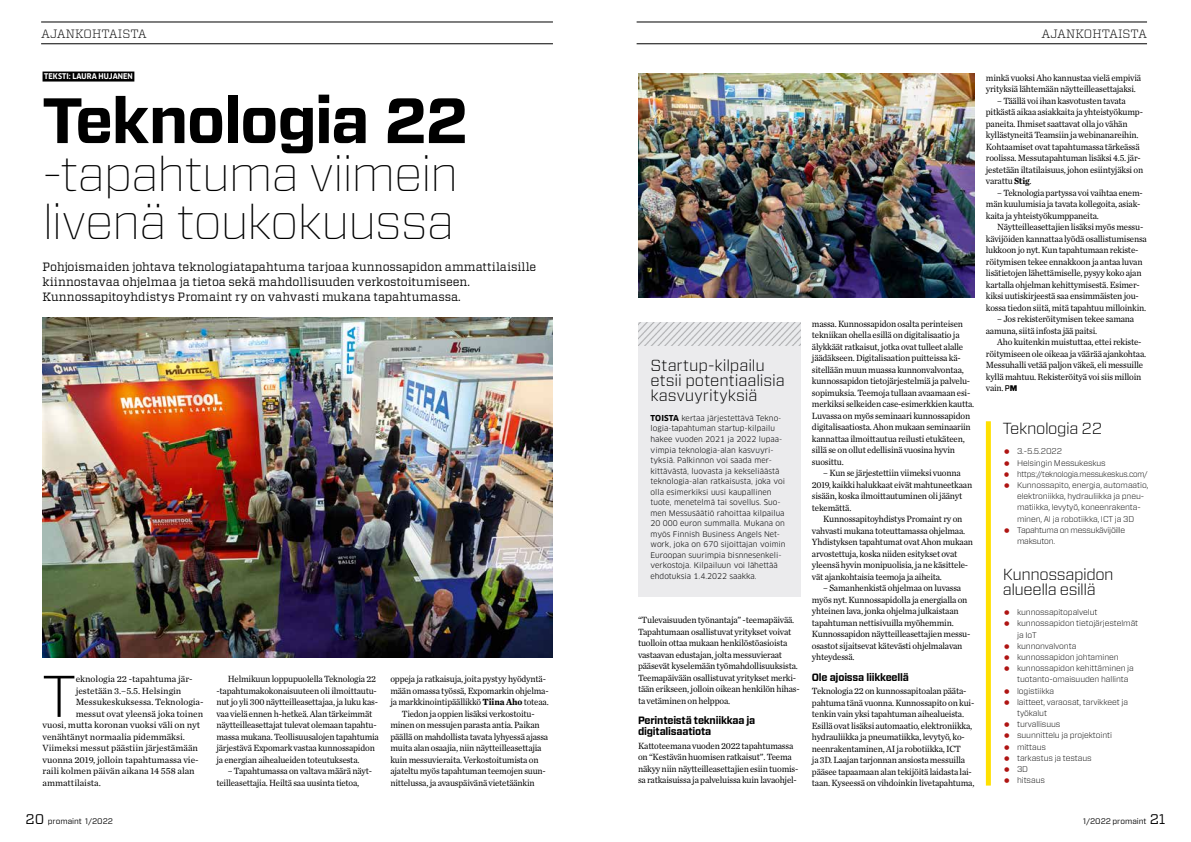
<style>
.page{position:relative;width:1191px;height:842px;background:#fff}
.page>*{position:absolute;margin:0;border:0;box-sizing:border-box;transform-origin:0 0}
.t1{font:700 63.9px "Vitesse Sans";letter-spacing:-.03em;color:#000}
.t2{font:300 58.7px "Vitesse Sans";color:#000}
.t3{font:100 49px/47.7px "Vitesse Sans";letter-spacing:-.035em;color:#000}
.t4{font:300 16px/15px "Vitesse Sans";letter-spacing:-.015em;color:#000}
.t5{font:12px/15.2px "Vitesse";letter-spacing:-.005em;color:#000}
.t6{font:300 12px "Vitesse";color:#000}
.t7{font:700 10.6px/11px "Vitesse Sans";letter-spacing:-.02em;color:#000;scale:.95 1}
.t8{font:9.4px/11.5px "Chronicle Text G1";letter-spacing:-.02em;color:#000;scale:.95 1}
.t9{font:9.4px "Chronicle Text G1";color:#000}
.t10{font:300 8.2px/11.2px "Vitesse Sans";letter-spacing:-.01em;color:#000}
.t11{font:8px "Vitesse Sans";letter-spacing:-.005em;color:#000}
.t12{font:700 7.7px "Clan Pro Narr";letter-spacing:.005em;color:#fff}
.t13{font:7.6px/10.5px "Clan Pro";color:#000}
.s1{font-family:"Vitesse";font-size:14px}
.s2{font-weight:700}
.s3{font-weight:700;font-size:8px}
.s4{font-family:"Vitesse Sans";font-weight:500;font-size:8.2px}
.s5{font-family:"Vitesse Sans";font-weight:900;font-size:8.2px}
</style>
<div class="page">
<img style="left:43px;top:317px;width:510px;height:341px">
<img style="left:638px;top:73px;width:336px;height:225px">
<div style="left:986px;top:421px;width:5px;height:364px;background:#ffe000"></div>
<div style="left:638px;top:323px;width:162px;height:274px;background:#ebebed"></div>
<img style="left:638px;top:323px;width:162px;height:22px">
<div style="left:43px;top:72px;width:91px;height:10px;background:#000"></div>
<hr style="left:636px;top:22px;width:511px;height:1px;background:#000">
<hr style="left:636px;top:44px;width:511px;height:1px;background:#000">
<hr style="left:41px;top:22px;width:512px;height:1px;background:#000">
<hr style="left:41px;top:44px;width:512px;height:1px;background:#000">
<p class="t6" style="left:41px;top:25px;width:107px">AJANKOHTAISTA</p>
<p class="t6" style="left:1041px;top:25px;width:107px">AJANKOHTAISTA</p>
<p class="t12" style="left:44px;top:72px;width:90px">TEKSTI: LAURA HUJANEN</p>
<h1 class="t1" style="left:43px;top:78px;width:427px">Teknologia 22</h1>
<h3 class="t3" style="left:43px;top:148px;width:418px">-tapahtuma viimein livenä toukokuussa</h3>
<p class="t5" style="left:43px;top:259px;width:495px">Pohjoismaiden johtava teknologiatapahtuma tarjoaa kunnossapidon ammattilaisille kiinnostavaa ohjelmaa ja tietoa sekä mahdollisuuden verkostoitumiseen.<br>Kunnossapitoyhdistys Promaint ry on vahvasti mukana tapahtumassa.</p>
<h2 class="t2" style="left:43px;top:656px;width:35px">T</h2>
<p class="t9" style="left:76px;top:672px;width:118px">eknologia 22 -tapahtuma jär-</p>
<p class="t9" style="left:76px;top:684px;width:107px">jestetään 3.–5.5. Helsingin</p>
<p class="t9" style="left:76px;top:695px;width:129px">Messukeskuksessa. Teknologia-</p>
<p class="t9" style="left:76px;top:707px;width:129px">messut ovat yleensä joka toinen</p>
<p class="t9" style="left:43px;top:718px;width:159px">vuosi, mutta koronan vuoksi väli on nyt</p>
<p class="t9" style="left:43px;top:730px;width:144px">venähtänyt normaalia pidemmäksi.</p>
<p class="t9" style="left:43px;top:741px;width:157px">Viimeksi messut päästiin järjestämään</p>
<p class="t9" style="left:43px;top:753px;width:158px">vuonna 2019, jolloin tapahtumassa vie-</p>
<p class="t9" style="left:43px;top:764px;width:154px">raili kolmen päivän aikana 14 558 alan</p>
<p class="t9" style="left:43px;top:776px;width:60px">ammattilaista.</p>
<p class="t11" style="left:26px;top:816px;width:89px"><span class="s1">20</span> promaint 1/2022</p>
<p class="t8" style="left:216px;top:673px;width:172px;text-indent:11px">Helmikuun loppupuolella Teknologia 22 -tapahtumakokonaisuuteen oli ilmoittautu&shy;nut jo yli 300 näytteilleasettajaa, ja luku kas&shy;vaa vielä ennen h-hetkeä. Alan tärkeimmät näytteilleasettajat tulevat olemaan tapahtu&shy;massa mukana. Teollisuusalojen tapahtumia järjestävä Expomark vastaa kunnossapidon ja energian aihealueiden toteutuksesta.</p>
<p class="t8" style="left:216px;top:765px;width:165px;text-indent:11px">– Tapahtumassa on valtava määrä näyt&shy;teilleasettajia. Heiltä saa uusinta tietoa,</p>
<p class="t8" style="left:390px;top:673px;width:165px">oppeja ja ratkaisuja, joita pystyy hyödyntä-</p>
<p class="t8" style="left:390px;top:684px;width:168px">mään omassa työssä, Expomarkin ohjelma-</p>
<p class="t8" style="left:390px;top:696px;width:168px">ja markkinointipäällikkö <span class="s2">Tiina Aho</span> toteaa.</p>
<p class="t8" style="left:402px;top:707px;width:141px">Tiedon ja oppien lisäksi verkostoitu-</p>
<p class="t8" style="left:390px;top:719px;width:159px">minen on messujen parasta antia. Paikan</p>
<p class="t8" style="left:390px;top:730px;width:168px">päällä on mahdollista tavata lyhyessä ajassa</p>
<p class="t8" style="left:390px;top:742px;width:161px">muita alan osaajia, niin näytteilleasettajia</p>
<p class="t8" style="left:390px;top:753px;width:157px">kuin messuvieraita. Verkostoitumista on</p>
<p class="t8" style="left:390px;top:765px;width:165px">ajateltu myös tapahtuman teemojen suun-</p>
<p class="t8" style="left:390px;top:776px;width:153px">nittelussa, ja avauspäivänä vietetäänkin</p>
<h3 class="t4" style="left:650px;top:358px;width:136px">Startup-kilpailu etsii potentiaalisia kasvuyrityksiä</h3>
<p class="t13" style="left:650px;top:413px;width:137px"><span class="s3">TOISTA</span> kertaa järjestettävä Tekno&shy;logia-tapahtuman startup-kilpailu hakee vuoden 2021 ja 2022 lupaa&shy;vimpia teknologia-alan kasvuyri&shy;tyksiä. Palkinnon voi saada mer&shy;kittävästä, luovasta ja kekseliäästä teknologia-alan ratkaisusta, joka voi olla esimerkiksi uusi kaupallinen tuote, menetelmä tai sovellus. Suo&shy;men Messusäätiö rahoittaa kilpailua 20 000 euron summalla. Mukana on myös Finnish Business Angels Net&shy;work, joka on 670 sijoittajan voimin Euroopan suurimpia bisnnesenkeli&shy;verkostoja. Kilpailuun voi lähettää ehdotuksia 1.4.2022 saakka.</p>
<p class="t8" style="left:638px;top:614px;width:172px">“Tulevaisuuden työnantaja” -teemapäivää.<br>Tapahtumaan osallistuvat yritykset voivat tuolloin ottaa mukaan henkilöstöasioista vastaavan edustajan, jolta messuvieraat pääsevät kyselemään työmahdollisuuksista.<br>Teemapäivään osallistuvat yritykset merki&shy;tään erikseen, jolloin oikean henkilön hihas&shy;ta vetäminen on helppoa.</p>
<p class="t7" style="left:638px;top:715px;width:125px">Perinteistä tekniikkaa ja digitalisaatiota</p>
<p class="t8" style="left:638px;top:739px;width:170px">Kattoteemana vuoden 2022 tapahtumassa on “Kestävän huomisen ratkaisut”. Teema näkyy niin näytteilleasettajien esiin tuomis&shy;sa ratkaisuissa ja palveluissa kuin lavaohjel-</p>
<p class="t8" style="left:812px;top:317px;width:172px">massa. Kunnossapidon osalta perinteisen tekniikan ohella esillä on digitalisaatio ja älykkäät ratkaisut, jotka ovat tulleet alalle jäädäkseen. Digitalisaation puitteissa kä&shy;sitellään muun muassa kunnonvalvontaa, kunnossapidon tietojärjestelmiä ja palvelu&shy;sopimuksia. Teemoja tullaan avaamaan esi&shy;merkiksi selkeiden case-esimerkkien kautta.<br>Luvassa on myös seminaari kunnossapidon digitalisaatiosta. Ahon mukaan seminaariin kannattaa ilmoittautua reilusti etukäteen, sillä se on ollut edellisinä vuosina hyvin suosittu.</p>
<p class="t8" style="left:812px;top:467px;width:170px;text-indent:11px">– Kun se järjestettiin viimeksi vuonna 2019, kaikki halukkaat eivät mahtuneetkaan sisään, koska ilmoittautuminen oli jäänyt tekemättä.</p>
<p class="t8" style="left:812px;top:513px;width:171px;text-indent:11px">Kunnossapitoyhdistys Promaint ry on vahvasti mukana toteuttamassa ohjelmaa.<br>Yhdistyksen tapahtumat ovat Ahon mukaan arvostettuja, koska niiden esitykset ovat yleensä hyvin monipuolisia, ja ne käsittele&shy;vät ajankohtaisia teemoja ja aiheita.</p>
<p class="t8" style="left:812px;top:582px;width:168px;text-indent:11px">– Samanhenkistä ohjelmaa on luvassa myös nyt. Kunnossapidolla ja energialla on yhteinen lava, jonka ohjelma julkaistaan tapahtuman nettisivuilla myöhemmin.<br>Kunnossapidon näytteilleasettajien messu&shy;osastot sijaitsevat kätevästi ohjelmalavan yhteydessä.</p>
<p class="t7" style="left:812px;top:671px;width:103px">Ole ajoissa liikkeellä</p>
<p class="t8" style="left:812px;top:685px;width:173px">Teknologia 22 on kunnossapitoalan pääta&shy;pahtuma tänä vuonna. Kunnossapito on kui&shy;tenkin vain yksi tapahtuman aihealueista.<br>Esillä ovat lisäksi automaatio, elektroniikka, hydrauliikka ja pneumatiikka, levytyö, ko&shy;neenrakentaminen, AI ja robotiikka, ICT<br>ja 3D. Laajan tarjonnan ansiosta messuilla pääsee tapaamaan alan tekijöitä laidasta lai&shy;taan. Kyseessä on vihdoinkin livetapahtuma,</p>
<p class="t8" style="left:986px;top:71px;width:165px">minkä vuoksi Aho kannustaa vielä empiviä yrityksiä lähtemään näytteilleasettajaksi.</p>
<p class="t8" style="left:986px;top:94px;width:167px;text-indent:11px">– Täällä voi ihan kasvotusten tavata pitkästä aikaa asiakkaita ja yhteistyökump&shy;paneita. Ihmiset saattavat olla jo vähän kyllästyneitä Teamsiin ja webinanareihin.<br>Kohtaamiset ovat tapahtumassa tärkeässä roolissa. Messutapahtuman lisäksi 4.5. jär&shy;jestetään iltatilaisuus, johon esiintyjäksi on varattu <span class="s2">Stig</span>.</p>
<p class="t8" style="left:986px;top:186px;width:167px;text-indent:11px">– Teknologia partyssa voi vaihtaa enem&shy;män kuulumisia ja tavata kollegoita, asiak&shy;kaita ja yhteistyökumppaneita.</p>
<p class="t8" style="left:986px;top:221px;width:171px;text-indent:11px">Näytteilleasettajien lisäksi myös messu&shy;kävijöiden kannattaa lyödä osallistumisensa lukkoon jo nyt. Kun tapahtumaan rekiste&shy;röitymisen tekee ennakkoon ja antaa luvan lisätietojen lähettämiselle, pysyy koko ajan kartalla ohjelman kehittymisestä. Esimer&shy;kiksi uutiskirjeestä saa ensimmäisten jou&shy;kossa tiedon siitä, mitä tapahtuu milloinkin.</p>
<p class="t8" style="left:986px;top:313px;width:158px;text-indent:11px">– Jos rekisteröitymisen tekee samana aamuna, siitä infosta jää paitsi.</p>
<p class="t8" style="left:986px;top:336px;width:170px;text-indent:11px">Aho kuitenkin muistuttaa, ettei rekiste&shy;röitymiseen ole oikeaa ja väärää ajankohtaa.<br>Messuhalli vetää paljon väkeä, eli messuille kyllä mahtuu. Rekisteröityä voi siis milloin vain. <span class="s4">P</span><span class="s5">M</span></p>
<h3 class="t4" style="left:1003px;top:420px;width:101px">Teknologia 22</h3>
<p class="t10" style="left:1017px;top:446px;width:133px">3.-5.5.2022<br>Helsingin Messukeskus https://teknologia.messukeskus.com/<br>Kunnossapito, energia, automaatio, elektroniikka, hydrauliikka ja pneu&shy;matiikka, levytyö, koneenrakenta&shy;minen, AI ja robotiikka, ICT ja 3D<br>Tapahtuma on messukävijöille maksuton.</p>
<h3 class="t4" style="left:1003px;top:566px;width:112px">Kunnossapidon alueella esillä</h3>
<p class="t10" style="left:1017px;top:606px;width:123px">kunnossapitopalvelut kunnossapidon tietojärjestelmät ja IoT<br>kunnonvalvonta<br>kunnossapidon johtaminen kunnossapidon kehittäminen ja tuotanto-omaisuuden hallinta logistiikka<br>laitteet, varaosat, tarvikkeet ja työkalut<br>turvallisuus<br>suunnittelu ja projektointi mittaus<br>tarkastus ja testaus<br>3D<br>hitsaus</p>
<p class="t11" style="left:1083px;top:816px;width:84px">1/2022 promaint <span class="s1">21</span></p>
</div>
